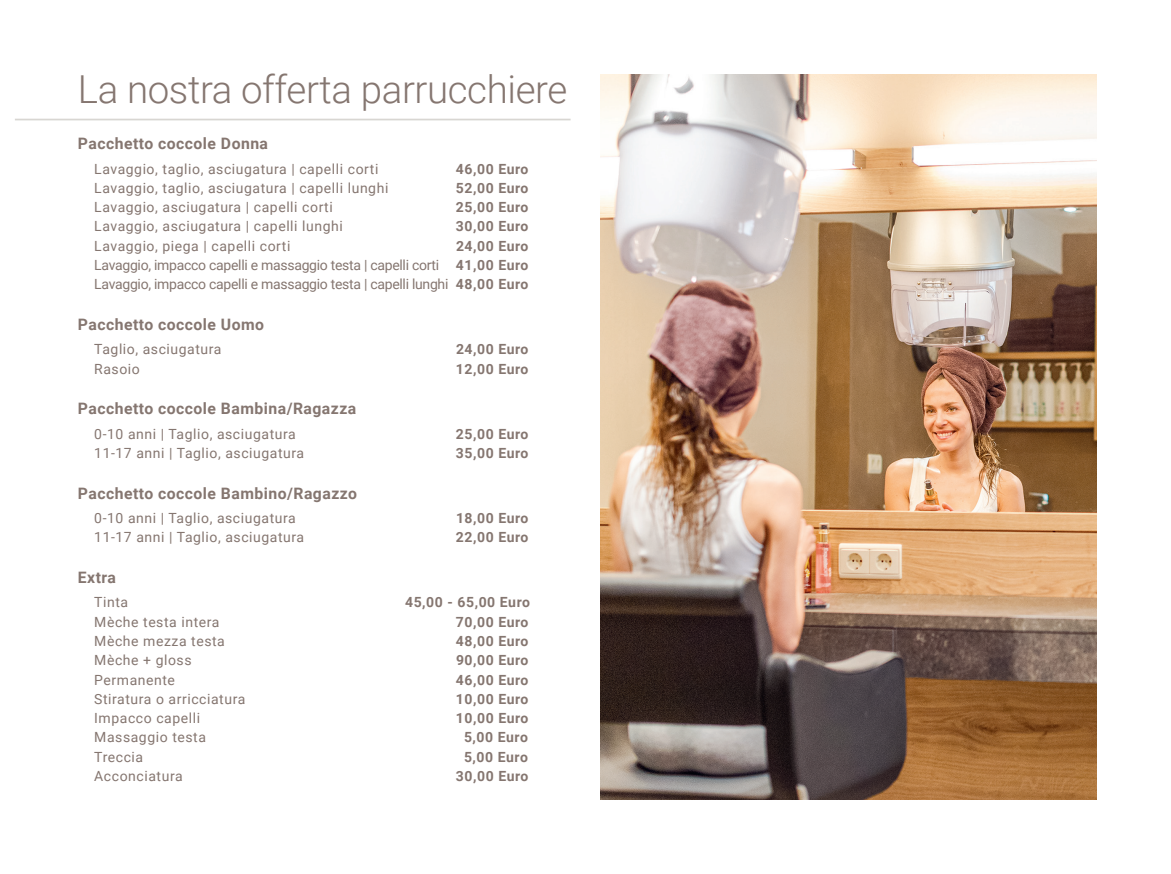
<style>
.page{position:relative;width:1171px;height:874px;background:#fff}
.page>*{position:absolute;margin:0;border:0;box-sizing:border-box;transform-origin:0 0}
.t1{font:300 38.5px "Roboto";letter-spacing:-.01em;color:#857670}
.t2{font:700 15.75px "Roboto";letter-spacing:.03em;color:#857670}
.t3{font:14px/19.2px "Roboto";letter-spacing:.04em;color:#857670;text-align:justify}
.t4{font:700 14px "Roboto";letter-spacing:.04em;color:#857670}
.s1{font-weight:700}
</style>
<div class="page">
<img style="left:600px;top:74px;width:496px;height:725px">
<hr style="left:15px;top:119px;width:555px;height:1px;background:#b2aea5">
<h1 class="t1" style="left:78px;top:63px;width:491px">La nostra offerta parrucchiere</h1>
<p class="t2" style="left:78px;top:132px;width:192px">Pacchetto coccole Donna</p>
<p class="t3" style="left:94px;top:158px;width:286px">Lavaggio, taglio, asciugatura | capelli corti</p>
<p class="t4" style="left:456px;top:159px;width:74px">46,00 Euro</p>
<p class="t3" style="left:94px;top:177px;width:296px">Lavaggio, taglio, asciugatura | capelli lunghi</p>
<p class="t4" style="left:456px;top:178px;width:74px">52,00 Euro</p>
<p class="t3" style="left:94px;top:197px;width:240px">Lavaggio, asciugatura | capelli corti</p>
<p class="t4" style="left:456px;top:197px;width:74px">25,00 Euro</p>
<p class="t3" style="left:94px;top:216px;width:250px">Lavaggio, asciugatura | capelli lunghi</p>
<p class="t4" style="left:456px;top:216px;width:74px">30,00 Euro</p>
<p class="t3" style="left:94px;top:235px;width:198px">Lavaggio, piega | capelli corti</p>
<p class="t3" style="left:94px;top:235px;width:436px;text-indent:362px"><span class="s1">24,00 Euro </span>Lavaggio, impacco capelli e massaggio testa | capelli corti <span class="s1">41,00 Euro </span>Lavaggio, impacco capelli e massaggio testa | capelli lunghi <span class="s1">48,00 Euro</span></p>
<p class="t2" style="left:78px;top:313px;width:188px">Pacchetto coccole Uomo</p>
<p class="t3" style="left:94px;top:339px;width:129px">Taglio, asciugatura</p>
<p class="t4" style="left:456px;top:339px;width:74px">24,00 Euro</p>
<p class="t3" style="left:94px;top:358px;width:47px">Rasoio</p>
<p class="t4" style="left:456px;top:358px;width:74px">12,00 Euro</p>
<p class="t2" style="left:78px;top:397px;width:280px">Pacchetto coccole Bambina/Ragazza</p>
<p class="t3" style="left:94px;top:423px;width:203px">0-10 anni | Taglio, asciugatura</p>
<p class="t4" style="left:456px;top:423px;width:74px">25,00 Euro</p>
<p class="t3" style="left:94px;top:442px;width:211px">11-17 anni | Taglio, asciugatura</p>
<p class="t4" style="left:456px;top:443px;width:74px">35,00 Euro</p>
<p class="t2" style="left:78px;top:482px;width:281px">Pacchetto coccole Bambino/Ragazzo</p>
<p class="t3" style="left:94px;top:507px;width:203px">0-10 anni | Taglio, asciugatura</p>
<p class="t4" style="left:456px;top:508px;width:74px">18,00 Euro</p>
<p class="t3" style="left:94px;top:527px;width:211px">11-17 anni | Taglio, asciugatura</p>
<p class="t4" style="left:456px;top:527px;width:74px">22,00 Euro</p>
<p class="t2" style="left:78px;top:566px;width:40px">Extra</p>
<p class="t3" style="left:94px;top:592px;width:35px">Tinta</p>
<p class="t4" style="left:405px;top:592px;width:126px">45,00 - 65,00 Euro</p>
<p class="t3" style="left:94px;top:611px;width:127px">Mèche testa intera</p>
<p class="t4" style="left:456px;top:611px;width:74px">70,00 Euro</p>
<p class="t3" style="left:94px;top:630px;width:132px">Mèche mezza testa</p>
<p class="t4" style="left:456px;top:630px;width:74px">48,00 Euro</p>
<p class="t3" style="left:94px;top:649px;width:99px">Mèche + gloss</p>
<p class="t4" style="left:456px;top:650px;width:74px">90,00 Euro</p>
<p class="t3" style="left:94px;top:669px;width:82px">Permanente</p>
<p class="t4" style="left:456px;top:669px;width:74px">46,00 Euro</p>
<p class="t3" style="left:94px;top:688px;width:153px">Stiratura o arricciatura</p>
<p class="t4" style="left:456px;top:688px;width:74px">10,00 Euro</p>
<p class="t3" style="left:94px;top:707px;width:107px">Impacco capelli</p>
<p class="t4" style="left:456px;top:707px;width:74px">10,00 Euro</p>
<p class="t3" style="left:94px;top:726px;width:113px">Massaggio testa</p>
<p class="t4" style="left:464px;top:727px;width:65px">5,00 Euro</p>
<p class="t3" style="left:94px;top:746px;width:50px">Treccia</p>
<p class="t4" style="left:464px;top:746px;width:65px">5,00 Euro</p>
<p class="t3" style="left:94px;top:765px;width:90px">Acconciatura</p>
<p class="t4" style="left:456px;top:765px;width:74px">30,00 Euro</p>
</div>
